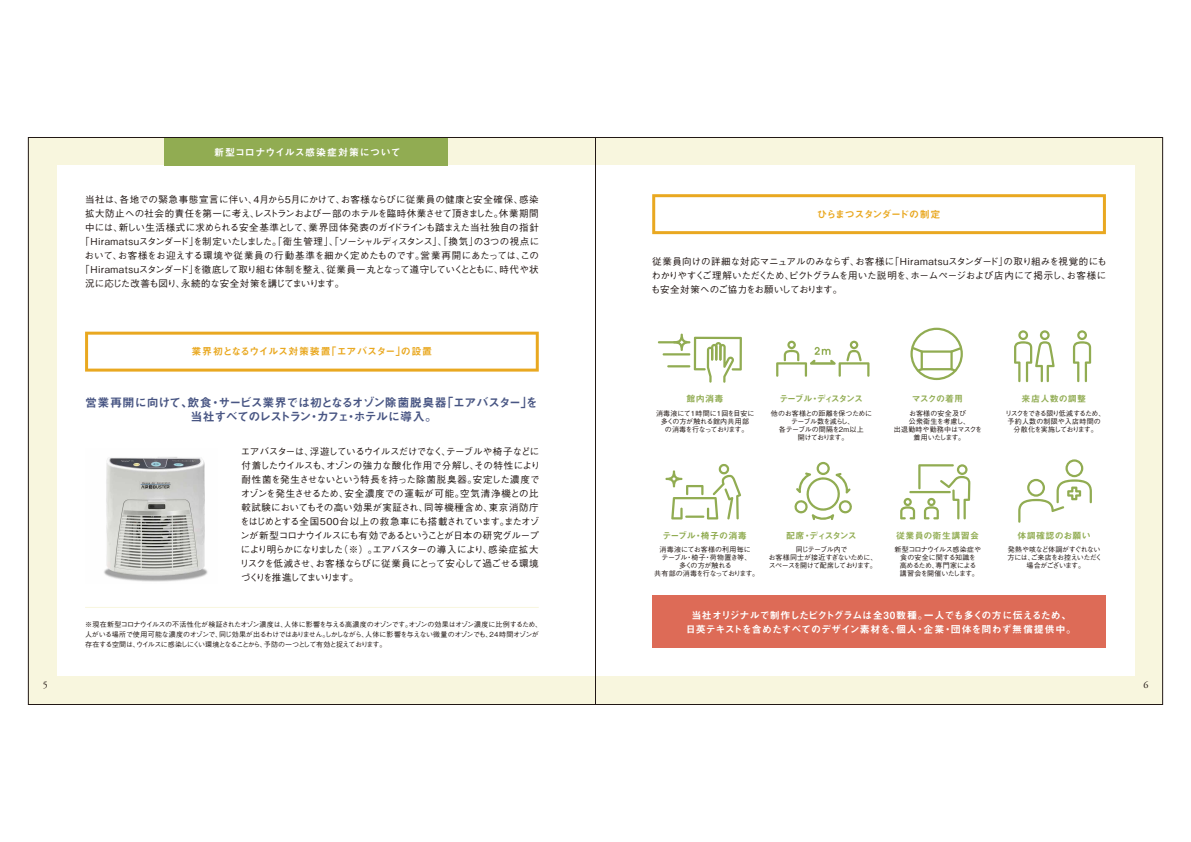
<style>
.page{position:relative;width:1191px;height:842px;background:#fff}
.page>*{position:absolute;margin:0;border:0;box-sizing:border-box;transform-origin:0 0}
.t1{font:12px/14px "Midashi Go Pro MB31";letter-spacing:-.055em;color:#485583;text-align:center}
.t2{font:10px/14px "Midashi Go Pro MB31";letter-spacing:-.005em;color:#fff;text-align:center}
.t3{font:10px "Midashi Go Pro MB31";color:#e9a820}
.t4{font:10px "Midashi Go Pro MB31";letter-spacing:.045em;color:#fff}
.t5{font:10px "Midashi Go Pro MB31";letter-spacing:-.055em;color:#e9a820}
.t6{font:10px "Adobe Garamond";color:#221815}
.t7{font:500 9.5px/14px "Gothic BBB Pro";letter-spacing:-.025em;color:#221815;text-align:justify}
.t8{font:500 9.5px "Gothic BBB Pro";letter-spacing:.02em;color:#221815}
.t9{font:500 9.5px "Gothic BBB Pro";color:#221815}
.t10{font:500 9.5px "Gothic BBB Pro";letter-spacing:-.005em;color:#221815}
.t11{font:500 9.5px "Gothic BBB Pro";letter-spacing:-.055em;color:#221815}
.t12{font:9px "Midashi Go Pro MB31";letter-spacing:.01em;color:#91ac52}
.t13{font:9px "Midashi Go Pro MB31";letter-spacing:.04em;color:#91ac52}
.t14{font:9px "Midashi Go Pro MB31";letter-spacing:-.135em;color:#91ac52}
.t15{font:9px "Midashi Go Pro MB31";letter-spacing:-.115em;color:#91ac52}
.t16{font:500 7px/8px "Gothic BBB Pro";letter-spacing:-.06em;color:#221815;text-align:center}
.t17{font:500 7px/8px "Gothic BBB Pro";letter-spacing:-.025em;color:#221815;text-align:center}
.t18{font:500 7px/8px "Gothic BBB Pro";letter-spacing:-.03em;color:#221815;text-align:center}
.t19{font:500 7px/8px "Gothic BBB Pro";letter-spacing:.005em;color:#221815;text-align:center}
.t20{font:500 7px/8px "Gothic BBB Pro";letter-spacing:-.08em;color:#221815;text-align:center}
</style>
<div class="page">
<div style="left:28px;top:137px;width:567px;height:567px;background:#f8f6de"></div>
<div style="left:595px;top:137px;width:567px;height:567px;background:#f8f6de"></div>
<div style="left:57px;top:166px;width:1077px;height:510px;background:#fff"></div>
<div style="left:164px;top:137px;width:283px;height:29px;background:#91ac52"></div>
<svg style="left:85px;top:332px;width:454px;height:40px"></svg>
<svg style="left:652px;top:194px;width:454px;height:40px"></svg>
<div style="left:652px;top:595px;width:454px;height:53px;background:#dd6b57"></div>
<img style="left:104px;top:457px;width:104px;height:125px">
<hr style="left:85px;top:607px;width:454px;height:1px;background:#f8f6de">
<svg style="left:1018px;top:459px;width:74px;height:64px"></svg>
<hr style="left:658px;top:341px;width:21px;height:2px;background:#91ac52">
<hr style="left:662px;top:353px;width:28px;height:2px;background:#91ac52">
<hr style="left:667px;top:365px;width:23px;height:2px;background:#91ac52">
<svg style="left:673px;top:334px;width:69px;height:49px"></svg>
<svg style="left:665px;top:464px;width:76px;height:55px"></svg>
<svg style="left:794px;top:462px;width:58px;height:58px"></svg>
<svg style="left:776px;top:341px;width:93px;height:36px"></svg>
<svg style="left:900px;top:464px;width:70px;height:55px"></svg>
<svg style="left:910px;top:328px;width:53px;height:52px"></svg>
<svg style="left:1073px;top:330px;width:18px;height:52px"></svg>
<svg style="left:1014px;top:330px;width:40px;height:52px"></svg>
<p class="t4" style="left:214px;top:144px;width:188px">新型コロナウイルス感染症対策について</p>
<p class="t8" style="left:85px;top:191px;width:455px">当社は、各地での緊急事態宣言に伴い、4月から5月にかけて、お客様ならびに従業員の健康と安全確保、感染</p>
<p class="t7" style="left:85px;top:205px;width:455px">拡大防止への社会的責任を第一に考え、レストランおよび一部のホテルを臨時休業させて頂きました。休業期間</p>
<p class="t9" style="left:85px;top:219px;width:455px">中には、新しい生活様式に求められる安全基準として、業界団体発表のガイドラインも踏まえた当社独自の指針</p>
<p class="t7" style="left:80px;top:233px;width:460px">「Hiramatsuスタンダード」を制定いたしました。「衛生管理」、「ソーシャルディスタンス」、「換気」の3つの視点に</p>
<p class="t10" style="left:85px;top:247px;width:456px">おいて、お客様をお迎えする環境や従業員の行動基準を細かく定めたものです。営業再開にあたっては、この</p>
<p class="t7" style="left:80px;top:261px;width:460px">「Hiramatsuスタンダード」を徹底して取り組む体制を整え、従業員一丸となって遵守していくとともに、時代や状</p>
<p class="t11" style="left:85px;top:275px;width:261px">況に応じた改善も図り、永続的な安全対策を講じてまいります。</p>
<p class="t3" style="left:191px;top:344px;width:242px">業界初となるウイルス対策装置「エアバスター」の設置</p>
<p class="t1" style="left:85px;top:394px;width:454px">営業再開に向けて、飲食・サービス業界では初となるオゾン除菌脱臭器「エアバスター」を当社すべてのレストラン・カフェ・ホテルに導入。</p>
<p class="t7" style="left:240px;top:443px;width:302px;text-align:left">エアバスターは、浮遊しているウイルスだけでなく、テーブルや椅子などに付着したウイルスも、オゾンの強力な酸化作用で分解し、その特性により耐性菌を発生させないという特長を持った除菌脱臭器。安定した濃度でオゾンを発生させるため、安全濃度での運転が可能。空気清浄機との比較試験においてもその高い効果が実証され、同等機種含め、東京消防庁をはじめとする全国500台以上の救急車にも搭載されています。またオゾンが新型コロナウイルスにも有効であるということが日本の研究グループにより明らかになりました（※）。エアバスターの導入により、感染症拡大リスクを低減させ、お客様ならびに従業員にとって安心して過ごせる環境づくりを推進してまいります。</p>
<p class="t16" style="left:85px;top:618px;width:459px;line-height:10px;text-align:left">※現在新型コロナウイルスの不活性化が検証されたオゾン濃度は、人体に影響を与える高濃度のオゾンです。オゾンの効果はオゾン濃度に比例するため、人がいる場所で使用可能な濃度のオゾンで、同じ効果が出るわけではありません。しかしながら、人体に影響を与えない微量のオゾンでも、２４時間オゾンが存在する空間は、ウイルスに感染しにくい環境となることから、予防の一つとして有効と捉えております。</p>
<p class="t5" style="left:817px;top:206px;width:125px">ひらまつスタンダードの制定</p>
<p class="t7" style="left:651px;top:254px;width:457px">従業員向けの詳細な対応マニュアルのみならず、お客様に「Hiramatsuスタンダード」の取り組みを視覚的にもわかりやすくご理解いただくため、ピクトグラムを用いた説明を、ホームページおよび店内にて掲示し、お客様にも安全対策へのご協力をお願いしております。</p>
<p class="t12" style="left:686px;top:392px;width:39px">館内消毒</p>
<p class="t18" style="left:656px;top:408px;width:100px">消毒液にて1時間に1回を目安に多くの方が触れる館内共用部<br>の消毒を行なっております。</p>
<p class="t14" style="left:779px;top:392px;width:85px">テーブル・ディスタンス</p>
<p class="t16" style="left:771px;top:408px;width:103px">他のお客様との距離を保つためにテーブル数を減らし、<br>各テーブルの間隔を2ｍ以上<br>開けております。</p>
<p class="t12" style="left:911px;top:392px;width:53px">マスクの着用</p>
<p class="t19" style="left:894px;top:408px;width:90px">お客様の安全及び<br>公衆衛生を考慮し、<br>出退勤時や勤務中はマスクを着用いたします。</p>
<p class="t13" style="left:1021px;top:392px;width:66px">来店人数の調整</p>
<p class="t16" style="left:1005px;top:408px;width:102px">リスクをできる限り低減するため、予約人数の制限や入店時間の分散化を実施しております。</p>
<p class="t12" style="left:662px;top:529px;width:86px">テーブル・椅子の消毒</p>
<p class="t17" style="left:654px;top:545px;width:107px">消毒液にてお客様の利用毎に<br>テーブル・椅子・荷物置き等、<br>多くの方が触れる<br>共有部の消毒を行なっております。</p>
<p class="t15" style="left:786px;top:529px;width:72px">配席・ディスタンス</p>
<p class="t16" style="left:768px;top:545px;width:110px">同じテーブル内で<br>お客様同士が接近すぎないために、スペースを開けて配席しております。</p>
<p class="t13" style="left:896px;top:529px;width:84px">従業員の衛生講習会</p>
<p class="t16" style="left:894px;top:545px;width:88px">新型コロナウイルス感染症や食の安全に関する知識を<br>高めるため、専門家による<br>講習会を開催いたします。</p>
<p class="t12" style="left:1017px;top:529px;width:75px">体調確認のお願い</p>
<p class="t20" style="left:1007px;top:545px;width:96px">発熱や咳など体調がすぐれない方には、ご来店をお控えいただく場合がございます。</p>
<p class="t2" style="left:686px;top:607px;width:392px">当社オリジナルで制作したピクトグラムは全30数種。一人でも多くの方に伝えるため、日英テキストを含めたすべてのデザイン素材を、個人・企業・団体を問わず無償提供中。</p>
<p class="t6" style="left:43px;top:680px;width:6px">95</p>
<p class="t6" style="left:1143px;top:680px;width:6px">6</p>
</div>
